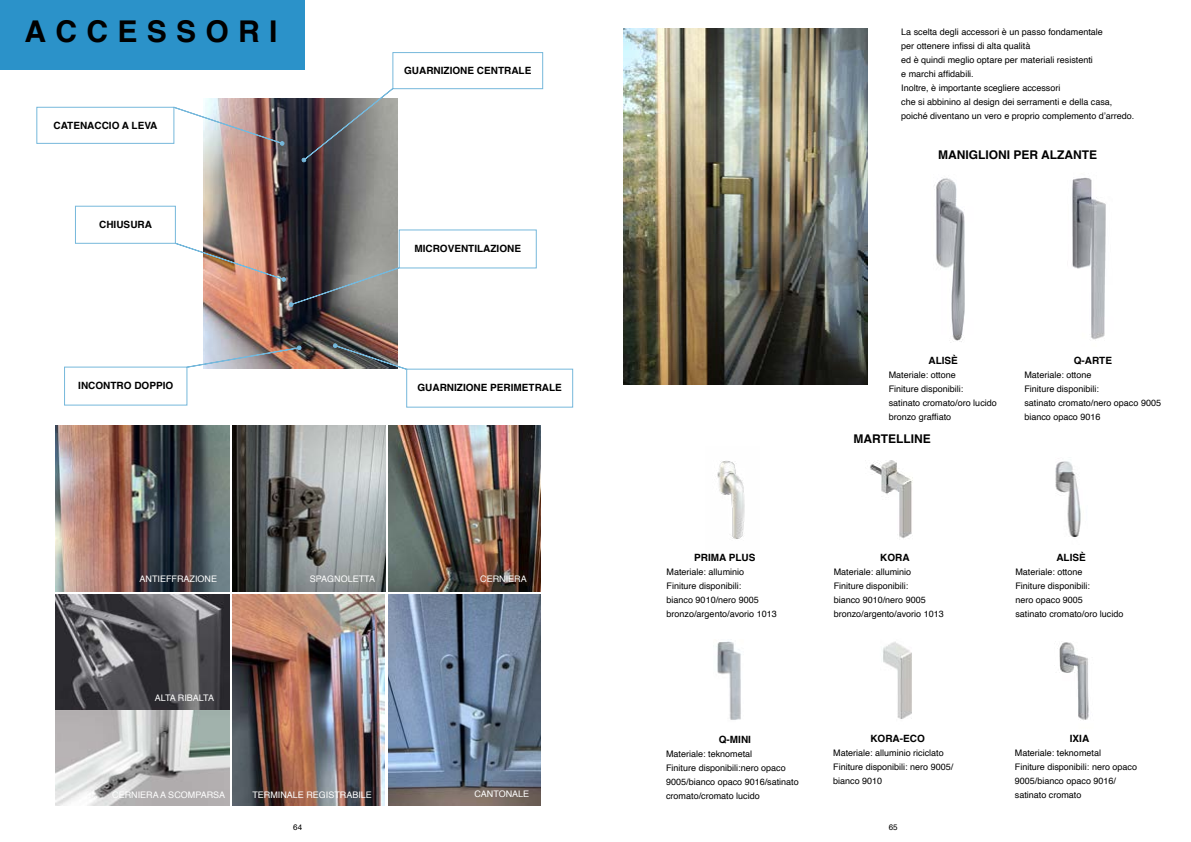
<style>
.page{position:relative;width:1191px;height:842px;background:#fff}
.page>*{position:absolute;margin:0;border:0;box-sizing:border-box;transform-origin:0 0}
.t1{font:700 30px "Helvetica";letter-spacing:.31em;color:#000}
.t2{font:700 12px "Helvetica";color:#000}
.t3{font:700 10px "Helvetica";color:#000}
.t4{font:9px/14px "Helvetica";color:#000}
.t5{font:9px "Helvetica";color:#fff}
.t6{font:8px "Helvetica";color:#000}
</style>
<div class="page">
<img style="left:55px;top:426px;width:174px;height:165px">
<div style="left:0;top:0;width:305px;height:69px;background:#2b92c9"></div>
<img style="left:203px;top:99px;width:194px;height:270px">
<img style="left:55px;top:595px;width:174px;height:210px">
<img style="left:388px;top:595px;width:152px;height:210px">
<img style="left:389px;top:426px;width:151px;height:165px">
<img style="left:233px;top:426px;width:152px;height:165px">
<img style="left:233px;top:595px;width:152px;height:210px">
<div style="left:37px;top:107px;width:137px;height:37px;border:1px solid #76b8db"></div>
<svg style="left:333px;top:343px;width:74px;height:27px;background:#7f7977"></svg>
<div style="left:75px;top:206px;width:101px;height:38px;border:1px solid #76b8db"></div>
<div style="left:64px;top:367px;width:123px;height:38px;border:1px solid #76b8db"></div>
<div style="left:406px;top:369px;width:167px;height:38px;border:1px solid #76b8db"></div>
<svg style="left:173px;top:107px;width:112px;height:39px"></svg>
<div style="left:392px;top:52px;width:151px;height:37px;border:1px solid #76b8db"></div>
<svg style="left:301px;top:88px;width:92px;height:75px;background:#7c7a7d"></svg>
<img style="left:175px;top:243px;width:224px;height:65px">
<svg style="left:186px;top:344px;width:116px;height:24px;background:#b4aaaa"></svg>
<img style="left:624px;top:28px;width:243px;height:357px">
<img style="left:717px;top:461px;width:28px;height:78px">
<img style="left:870px;top:460px;width:43px;height:79px">
<img style="left:1055px;top:461px;width:26px;height:76px">
<img style="left:716px;top:641px;width:25px;height:79px">
<img style="left:883px;top:641px;width:29px;height:78px">
<img style="left:1059px;top:642px;width:30px;height:78px">
<img style="left:934px;top:178px;width:31px;height:165px">
<img style="left:1072px;top:177px;width:34px;height:163px">
<h1 class="t1" style="left:25px;top:13px;width:254px">ACCESSORI</h1>
<p class="t3" style="left:54px;top:119px;width:105px">CATENACCIO A LEVA</p>
<p class="t3" style="left:99px;top:218px;width:54px">CHIUSURA</p>
<p class="t3" style="left:404px;top:65px;width:129px">GUARNIZIONE CENTRALE</p>
<p class="t3" style="left:414px;top:242px;width:108px">MICROVENTILAZIONE</p>
<p class="t3" style="left:78px;top:379px;width:97px">INCONTRO DOPPIO</p>
<p class="t3" style="left:417px;top:381px;width:146px">GUARNIZIONE PERIMETRALE</p>
<p class="t5" style="left:140px;top:572px;width:79px">ANTIEFFRAZIONE</p>
<p class="t5" style="left:310px;top:572px;width:67px">SPAGNOLETTA</p>
<p class="t5" style="left:480px;top:572px;width:48px">CERNIERA</p>
<p class="t5" style="left:155px;top:690px;width:61px">ALTA RIBALTA</p>
<p class="t5" style="left:112px;top:788px;width:114px">CERNIERA A SCOMPARSA</p>
<p class="t5" style="left:252px;top:788px;width:121px">TERMINALE REGISTRABILE</p>
<p class="t5" style="left:474px;top:787px;width:56px">CANTONALE</p>
<p class="t4" style="left:901px;top:25px;width:235px">La scelta degli accessori è un passo fondamentale<br>per ottenere infissi di alta qualità<br>ed è quindi meglio optare per materiali resistenti<br>e marchi affidabili.<br>Inoltre, è importante scegliere accessori<br>che si abbinino al design dei serramenti e della casa, poiché diventano un vero e proprio complemento d’arredo.</p>
<h2 class="t2" style="left:938px;top:147px;width:160px">MANIGLIONI PER ALZANTE</h2>
<p class="t3" style="left:694px;top:552px;width:63px">PRIMA PLUS</p>
<p class="t4" style="left:666px;top:565px;width:112px">Materiale: alluminio<br>Finiture disponibili:<br>bianco 9010/nero 9005 bronzo/argento/avorio 1013</p>
<p class="t3" style="left:928px;top:354px;width:31px">ALISÈ</p>
<p class="t4" style="left:888px;top:368px;width:110px">Materiale: ottone<br>Finiture disponibili: satinato cromato/oro lucido bronzo graffiato</p>
<h2 class="t2" style="left:853px;top:431px;width:79px">MARTELLINE</h2>
<p class="t3" style="left:1073px;top:354px;width:40px">Q-ARTE</p>
<p class="t4" style="left:1024px;top:368px;width:138px">Materiale: ottone<br>Finiture disponibili:<br>satinato cromato/nero opaco 9005 bianco opaco 9016</p>
<p class="t3" style="left:880px;top:551px;width:31px">KORA</p>
<p class="t4" style="left:833px;top:565px;width:112px">Materiale: alluminio<br>Finiture disponibili:<br>bianco 9010/nero 9005 bronzo/argento/avorio 1013</p>
<p class="t3" style="left:1056px;top:551px;width:31px">ALISÈ</p>
<p class="t4" style="left:1015px;top:565px;width:110px">Materiale: ottone<br>Finiture disponibili:<br>nero opaco 9005<br>satinato cromato/oro lucido</p>
<p class="t3" style="left:719px;top:733px;width:34px">Q-MINI</p>
<p class="t4" style="left:666px;top:747px;width:134px">Materiale: teknometal<br>Finiture disponibili:nero opaco<br>9005/bianco opaco 9016/satinato cromato/cromato lucido</p>
<p class="t3" style="left:870px;top:733px;width:56px">KORA-ECO</p>
<p class="t4" style="left:833px;top:746px;width:122px">Materiale: alluminio riciclato<br>Finiture disponibili: nero 9005/ bianco 9010</p>
<p class="t3" style="left:1069px;top:733px;width:21px">IXIA</p>
<p class="t4" style="left:1015px;top:746px;width:124px">Materiale: teknometal<br>Finiture disponibili: nero opaco<br>9005/bianco opaco 9016/ satinato cromato</p>
<p class="t6" style="left:293px;top:820px;width:10px">64</p>
<p class="t6" style="left:888px;top:820px;width:10px">65</p>
</div>
